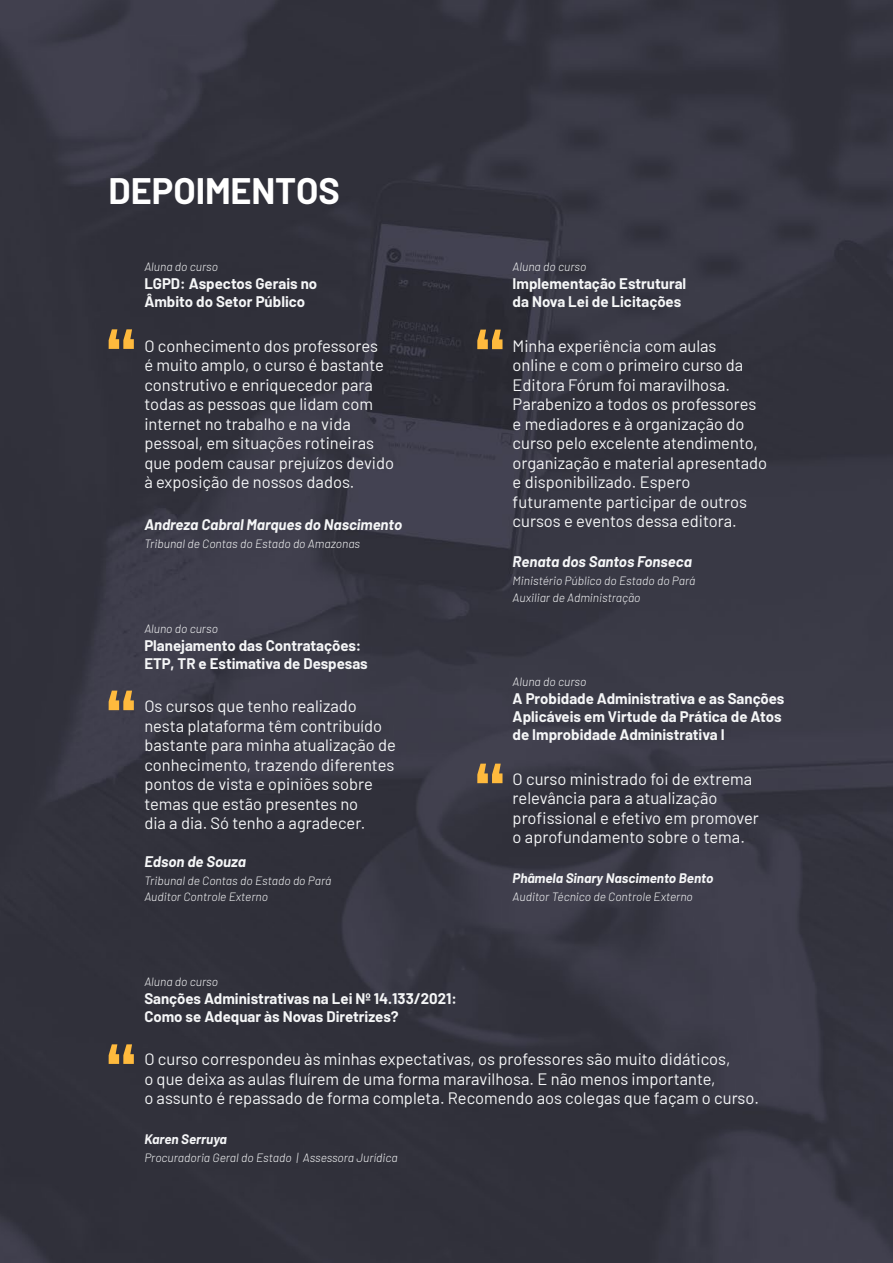
<style>
.page{position:relative;width:893px;height:1263px;background:#fff}
.page>*{position:absolute;margin:0;border:0;box-sizing:border-box;transform-origin:0 0}
.t1{font:700 36px "Barlow";letter-spacing:-.005em;color:#fff}
.t2{font:16.5px/19.5px "Barlow";color:#f5f6f7}
.t3{font:700 15px/18px "Barlow";color:#f5f6f7}
.t4{font:italic 700 15px "Barlow";color:#f5f6f7}
.t5{font:italic 700 13.5px "Barlow";color:#f5f6f7}
.t6{font:italic 300 12px/16.5px "Barlow";color:#f5f6f7}
</style>
<div class="page">
<img style="left:0;top:0;width:893px;height:1263px">
<svg style="left:109px;top:329px;width:25px;height:20px"></svg>
<svg style="left:477px;top:330px;width:25px;height:19px"></svg>
<svg style="left:109px;top:691px;width:25px;height:19px"></svg>
<svg style="left:477px;top:764px;width:25px;height:19px"></svg>
<svg style="left:109px;top:1044px;width:25px;height:20px"></svg>
<h1 class="t1" style="left:109px;top:164px;width:233px">DEPOIMENTOS</h1>
<p class="t6" style="left:144px;top:257px;width:75px">Aluna do curso</p>
<p class="t3" style="left:144px;top:273px;width:174px">LGPD: Aspectos Gerais no<br>Âmbito do Setor Público</p>
<p class="t2" style="left:144px;top:335px;width:251px">O conhecimento dos professores<br>é muito amplo, o curso é bastante construtivo e enriquecedor para todas as pessoas que lidam com internet no trabalho e na vida pessoal, em situações rotineiras que podem causar prejuízos devido à exposição de nossos dados.</p>
<p class="t4" style="left:144px;top:513px;width:259px">Andreza Cabral Marques do Nascimento</p>
<p class="t6" style="left:144px;top:534px;width:217px">Tribunal de Contas do Estado do Amazonas</p>
<p class="t6" style="left:144px;top:619px;width:75px">Aluno do curso</p>
<p class="t3" style="left:144px;top:635px;width:225px">Planejamento das Contratações:<br>ETP, TR e Estimativa de Despesas</p>
<p class="t2" style="left:144px;top:695px;width:253px">Os cursos que tenho realizado nesta plataforma têm contribuído bastante para minha atualização de conhecimento, trazendo diferentes pontos de vista e opiniões sobre temas que estão presentes no<br>dia a dia. Só tenho a agradecer.</p>
<p class="t4" style="left:144px;top:850px;width:103px">Edson de Souza</p>
<p class="t6" style="left:144px;top:871px;width:188px">Tribunal de Contas do Estado do Pará<br>Auditor Controle Externo</p>
<p class="t6" style="left:513px;top:257px;width:75px">Aluna do curso</p>
<p class="t3" style="left:513px;top:273px;width:175px">Implementação Estrutural da Nova Lei de Licitações</p>
<p class="t2" style="left:513px;top:335px;width:256px">Minha experiência com aulas<br>online e com o primeiro curso da<br>Editora Fórum foi maravilhosa.<br>Parabenizo a todos os professores e mediadores e à organização do curso pelo excelente atendimento, organização e material apresentado e disponibilizado. Espero futuramente participar de outros cursos e eventos dessa editora.</p>
<p class="t4" style="left:513px;top:550px;width:181px">Renata dos Santos Fonseca</p>
<p class="t6" style="left:513px;top:572px;width:184px">Ministério Público do Estado do Pará<br>Auxiliar de Administração</p>
<p class="t6" style="left:513px;top:672px;width:75px">Aluna do curso</p>
<p class="t3" style="left:513px;top:688px;width:273px">A Probidade Administrativa e as Sanções<br>Aplicáveis em Virtude da Prática de Atos de Improbidade Administrativa I</p>
<p class="t2" style="left:513px;top:768px;width:248px">O curso ministrado foi de extrema relevância para a atualização profissional e efetivo em promover o aprofundamento sobre o tema.</p>
<p class="t5" style="left:513px;top:868px;width:202px">Phâmela Sinary Nascimento Bento</p>
<p class="t6" style="left:513px;top:887px;width:182px">Auditor Técnico de Controle Externo</p>
<p class="t6" style="left:144px;top:972px;width:75px">Aluna do curso</p>
<p class="t3" style="left:144px;top:988px;width:314px">Sanções Administrativas na Lei Nº 14.133/2021:<br>Como se Adequar às Novas Diretrizes?</p>
<p class="t2" style="left:144px;top:1048px;width:616px">O curso correspondeu às minhas expectativas, os professores são muito didáticos,<br>o que deixa as aulas fluírem de uma forma maravilhosa. E não menos importante,<br>o assunto é repassado de forma completa. Recomendo aos colegas que façam o curso.</p>
<p class="t5" style="left:144px;top:1129px;width:84px">Karen Serruya</p>
<p class="t6" style="left:144px;top:1148px;width:255px">Procuradoria Geral do Estado | Assessora Jurídica</p>
</div>
